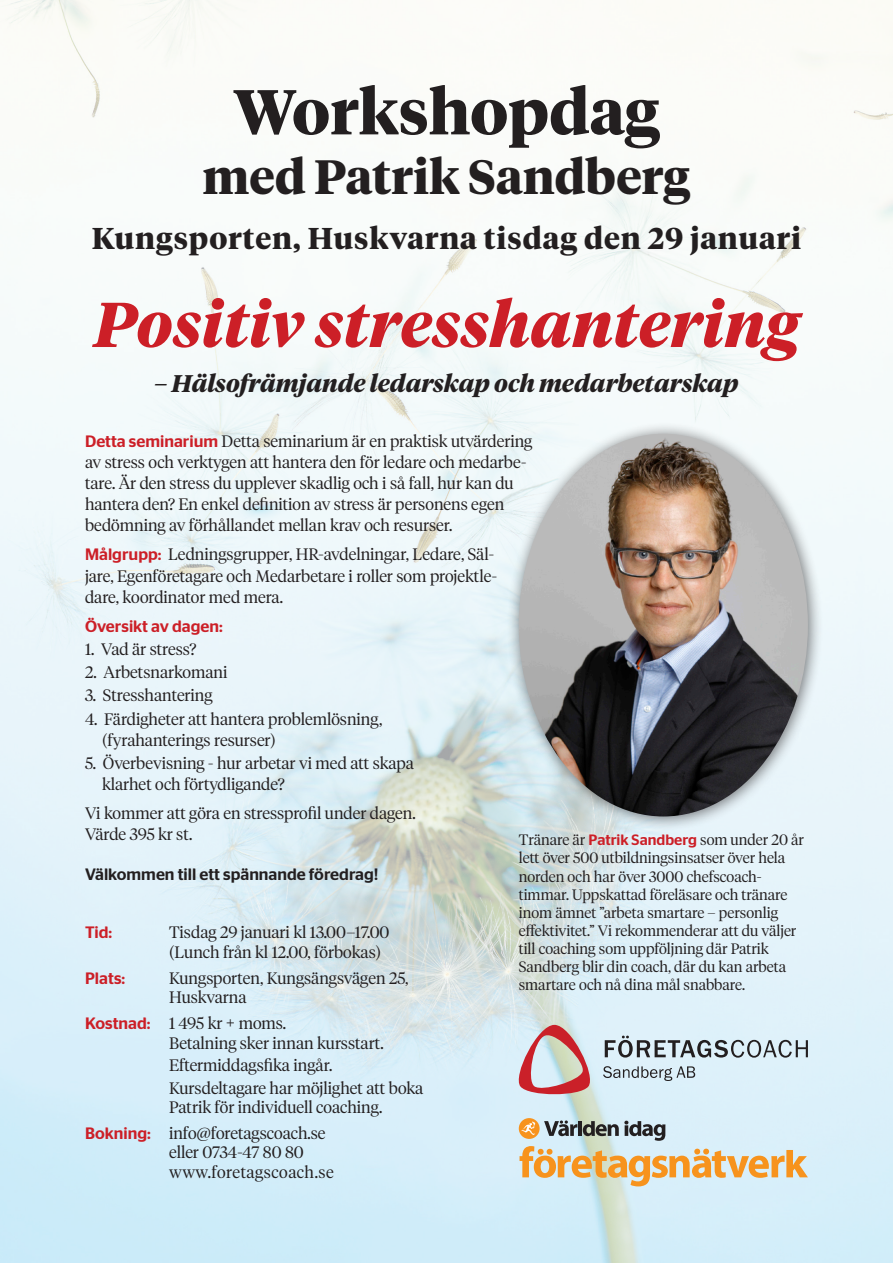
<style>
.page{position:relative;width:893px;height:1263px;background:#fff}
.page>*{position:absolute;margin:0;border:0;box-sizing:border-box;transform-origin:0 0}
.t1{font:italic 700 63px "Tiempos Headline";letter-spacing:.005em;color:#cc1f27}
.t2{font:700 63px "Tiempos Headline VID";color:#231f20}
.t3{font:700 48px "Tiempos Headline VID";color:#231f20}
.t4{font:700 30px "Tiempos Headline VID";letter-spacing:.03em;color:#231f20}
.t5{font:italic 700 24px "Tiempos Headline";color:#231f20}
.t6{font:300 16.5px/21px "Tiempos Headline VID";color:#231f20}
.t7{font:300 16.5px/19.5px "Tiempos Headline VID";letter-spacing:.025em;color:#231f20}
.t8{font:500 16.5px "Stag Sans";color:#231f20}
.t9{font:500 16.5px "Stag Sans";color:#cc1f27}
.t10{font:300 15px/18px "Tiempos Headline VID";color:#231f20}
.s1{font-family:"Stag Sans";font-weight:500;color:#cc1f27}
</style>
<div class="page">
<img style="left:0;top:0;width:893px;height:1263px">
<svg style="left:519px;top:1025px;width:78px;height:69px;background:#d1acae"></svg>
<svg style="left:605px;top:1036px;width:203px;height:22px;background:#a7b3b9"></svg>
<svg style="left:603px;top:1066px;width:92px;height:15px"></svg>
<div style="left:507px;top:421px;width:316px;height:410px;background:#231f20;opacity:.6"></div>
<img style="left:519px;top:434px;width:289px;height:382px">
<svg style="left:519px;top:1118px;width:21px;height:21px"></svg>
<svg style="left:519px;top:1120px;width:289px;height:66px;background:#d5cdb7"></svg>
<h1 class="t2" style="left:233px;top:68px;width:428px">Workshopdag</h1>
<h2 class="t3" style="left:203px;top:144px;width:489px">med Patrik Sandberg</h2>
<h3 class="t4" style="left:92px;top:217px;width:711px">Kungsporten, Huskvarna tisdag den 29 januari</h3>
<h1 class="t1" style="left:94px;top:281px;width:707px">Positiv stresshantering</h1>
<h3 class="t5" style="left:155px;top:366px;width:585px">– Hälsofrämjande ledarskap och medarbetarskap</h3>
<p class="t6" style="left:85px;top:430px;width:449px"><span class="s1">Detta seminarium</span> Detta seminarium är en praktisk utvärdering av stress och verktygen att hantera den för ledare och medarbe&shy;tare. Är den stress du upplever skadlig och i så fall, hur kan du hantera den? En enkel definition av stress är personens egen bedömning av förhållandet mellan krav och resurser.</p>
<p class="t6" style="left:85px;top:543px;width:414px"><span class="s1">Målgrupp:</span> Ledningsgrupper, HR-avdelningar, Ledare, Säl&shy;jare, Egenföretagare och Medarbetare i roller som projektle&shy;dare, koordinator med mera.</p>
<p class="t9" style="left:85px;top:617px;width:139px">Översikt av dagen:</p>
<p class="t6" style="left:85px;top:638px;width:113px">1. Vad är stress?</p>
<p class="t6" style="left:85px;top:661px;width:144px">2. Arbetsnarkomani</p>
<p class="t6" style="left:85px;top:684px;width:129px">3. Stresshantering</p>
<p class="t6" style="left:102px;top:707px;width:282px;text-indent:-17px">4. Färdigheter att hantera problemlösning, (fyrahanterings resurser)</p>
<p class="t6" style="left:102px;top:751px;width:313px;text-indent:-17px">5. Överbevisning - hur arbetar vi med att skapa klarhet och förtydligande?</p>
<p class="t6" style="left:85px;top:802px;width:332px">Vi kommer att göra en stressprofil under dagen.<br>Värde 395 kr st.</p>
<p class="t8" style="left:85px;top:865px;width:295px">Välkommen till ett spännande föredrag!</p>
<p class="t10" style="left:519px;top:830px;width:287px">Tränare är <span class="s1">Patrik Sandberg</span> som under 20 år lett över 500 utbildningsinsatser över hela norden och har över 3000 chefscoach&shy;timmar. Uppskattad föreläsare och tränare inom ämnet ”arbeta smartare – personlig effektivitet.” Vi rekommenderar att du väljer till coaching som uppföljning där Patrik Sandberg blir din coach, där du kan arbeta smartare och nå dina mål snabbare.</p>
<p class="t9" style="left:85px;top:923px;width:29px">Tid:</p>
<p class="t6" style="left:169px;top:922px;width:222px;line-height:19.5px">Tisdag 29 januari kl 13.00–17.00 (Lunch från kl 12.00, förbokas)</p>
<p class="t9" style="left:85px;top:968px;width:42px">Plats:</p>
<p class="t6" style="left:169px;top:967px;width:241px;line-height:19.5px">Kungsporten, Kungsängsvägen 25,<br>Huskvarna</p>
<p class="t6" style="left:169px;top:1013px;width:216px;line-height:19.5px;text-indent:-84px"><span class="s1">Kostnad:</span> 1 495 kr + moms.<br>Betalning sker innan kursstart.</p>
<p class="t6" style="left:169px;top:1053px;width:256px;line-height:22.5px">Eftermiddagsfika ingår.<br>Kursdeltagare har möjlighet att boka</p>
<p class="t6" style="left:85px;top:1093px;width:299px;line-height:25.8px;text-indent:84px">Patrik för individuell coaching.<br><span class="s1">Bokning:</span> info@foretagscoach.se</p>
<p class="t7" style="left:169px;top:1142px;width:166px">eller 0734-47 80 80 www.foretagscoach.se</p>
</div>
